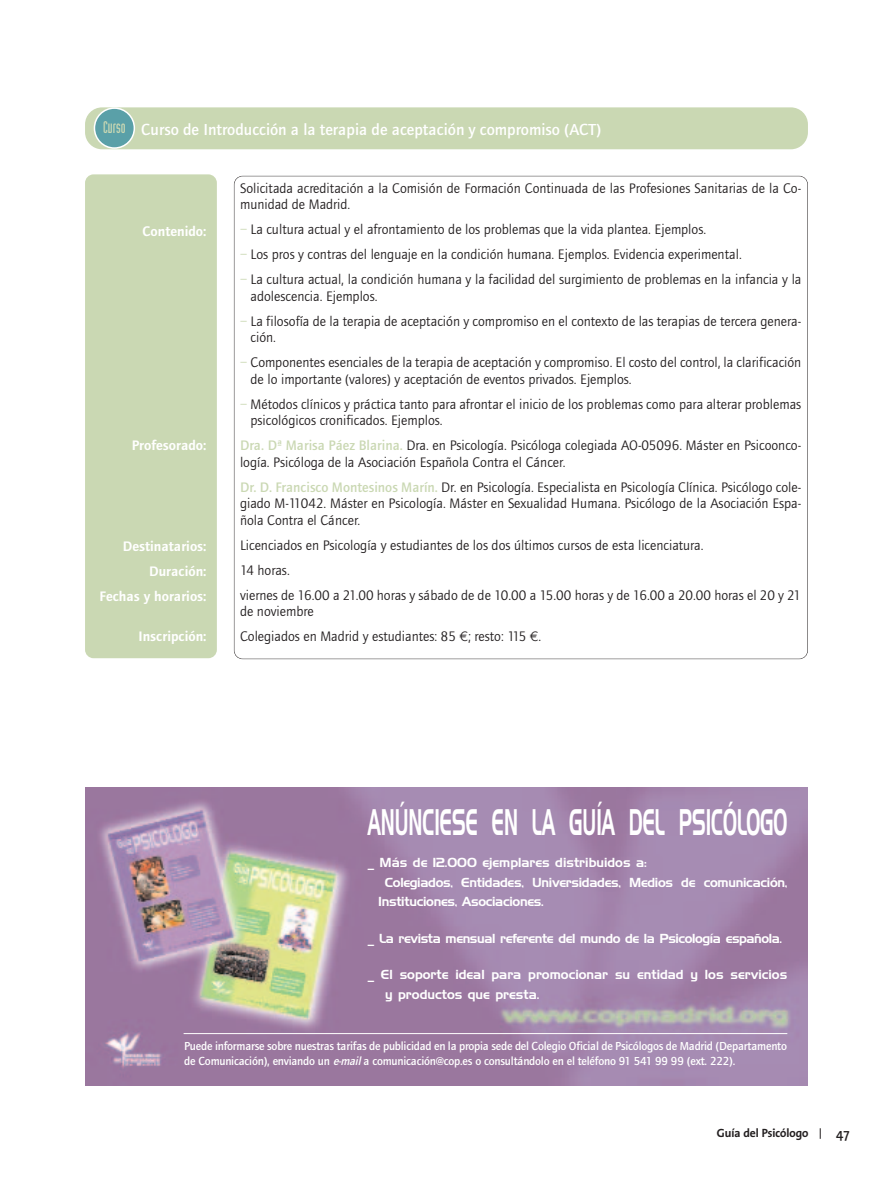
<style>
.page{position:relative;width:893px;height:1191px;background:#fff}
.page>*{position:absolute;margin:0;border:0;box-sizing:border-box;transform-origin:0 0}
.t1{font:36px "Handel Gothic BT";color:#fff;scale:.5 1}
.t2{font:500 16.5px "Foundry Journal";color:#fff}
.t3{font:14.25px/16.5px "Foundry Journal";color:#231f20}
.t4{font:600 14.25px/25px "Foundry Journal";color:#fff;text-align:right}
.t5{font:600 13.5px "Thesis Sans";color:#231f20}
.t6{font:12.75px "Handel Gothic BT";letter-spacing:-.025em;color:#fff}
.t7{font:12.75px/19.5px "Handel Gothic BT";color:#fff}
.t8{font:500 12px/14.4px "Foundry Journal";letter-spacing:-.02em;color:#fff}
.t9{font:700 12px "Thesis Sans";color:#231f20}
.s1{font-family:"Industria Solid A";font-weight:400;color:#cad8b3}
.s2{color:#cad8b3}
.s3{font-weight:500;color:#cad8b3}
.s4{font-family:"Euro Sans ITC"}
.s5{font-style:italic}
</style>
<div class="page">
<div style="left:85px;top:174px;width:132px;height:484px;background:#cad8b3;border-radius:9px"></div>
<div style="left:85px;top:107px;width:723px;height:42px;background:#cad8b3;border-radius:17px"></div>
<svg style="left:94px;top:107px;width:41px;height:42px"></svg>
<img style="left:85px;top:788px;width:723px;height:297px">
<hr style="left:184px;top:1033px;width:603px;height:1px;background:#fff">
<p class="t2" style="left:103px;top:123px;width:500px"><span class="s1">Curso</span> Curso de Introducción a la terapia de aceptación y compromiso (ACT)</p>
<p class="t4" style="left:143px;top:220px;width:65px">Contenido:</p>
<p class="t4" style="left:132px;top:434px;width:76px">Profesorado:</p>
<p class="t4" style="left:100px;top:535px;width:108px">Destinatarios:<br>Duración:<br>Fechas y horarios:</p>
<p class="t4" style="left:139px;top:624px;width:69px">Inscripción:</p>
<p class="t3" style="left:240px;top:179px;width:563px">Solicitada acreditación a la Comisión de Formación Continuada de las Profesiones Sanitarias de la Co&shy;munidad de Madrid.</p>
<p class="t3" style="left:240px;top:221px;width:468px"><span class="s2">–</span> La cultura actual y el afrontamiento de los problemas que la vida plantea. Ejemplos.</p>
<p class="t3" style="left:240px;top:246px;width:503px"><span class="s2">–</span> Los pros y contras del lenguaje en la condición humana. Ejemplos. Evidencia experimental.</p>
<p class="t3" style="left:251px;top:271px;width:552px;text-indent:-10px"><span class="s2">–</span> La cultura actual, la condición humana y la facilidad del surgimiento de problemas en la infancia y la adolescencia. Ejemplos.</p>
<p class="t3" style="left:251px;top:312px;width:552px;text-indent:-10px"><span class="s2">–</span> La filosofía de la terapia de aceptación y compromiso en el contexto de las terapias de tercera genera&shy;ción.</p>
<p class="t3" style="left:251px;top:354px;width:552px;text-indent:-10px"><span class="s2">–</span> Componentes esenciales de la terapia de aceptación y compromiso. El costo del control, la clarificación de lo importante (valores) y aceptación de eventos privados. Ejemplos.</p>
<p class="t3" style="left:251px;top:395px;width:552px;text-indent:-10px"><span class="s2">–</span> Métodos clínicos y práctica tanto para afrontar el inicio de los problemas como para alterar problemas psicológicos cronificados. Ejemplos.</p>
<p class="t3" style="left:240px;top:437px;width:563px"><span class="s3">Dra. Dª Marisa Páez Blarina.</span> Dra. en Psicología. Psicóloga colegiada AO-05096. Máster en Psicoonco&shy;logía. Psicóloga de la Asociación Española Contra el Cáncer.</p>
<p class="t3" style="left:240px;top:478px;width:563px;text-align:justify"><span class="s3">Dr. D. Francisco Montesinos Marín.</span> Dr. en Psicología. Especialista en Psicología Clínica. Psicólogo cole&shy;giado M-11042. Máster en Psicología. Máster en Sexualidad Humana. Psicólogo de la Asociación Espa&shy;ñola Contra el Cáncer.</p>
<p class="t3" style="left:240px;top:532px;width:563px;line-height:25px">Licenciados en Psicología y estudiantes de los dos últimos cursos de esta licenciatura.<br>14 horas.<br>viernes de 16.00 a 21.00 horas y sábado de de 10.00 a 15.00 horas y de 16.00 a 20.00 horas el 20 y 21</p>
<p class="t3" style="left:240px;top:599px;width:303px;line-height:25px">de noviembre<br>Colegiados en Madrid y estudiantes: 85 <span class="s4">¤</span>; resto: 115 <span class="s4">¤</span>.</p>
<p class="t1" style="left:368px;top:809px;width:841px">ANÚNCIESE EN LA GUÍA DEL PSICÓLOGO</p>
<p class="t7" style="left:368px;top:854px;width:281px">_ Más de 12.000 ejemplares distribuidos a:</p>
<p class="t6" style="left:385px;top:877px;width:404px">Colegiados, Entidades, Universidades, Medios de comunicación,</p>
<p class="t6" style="left:378px;top:897px;width:167px">Instituciones, Asociaciones.</p>
<p class="t6" style="left:368px;top:933px;width:416px">_ La revista mensual referente del mundo de la Psicología española.</p>
<p class="t7" style="left:385px;top:966px;width:404px;text-indent:-17px">_ El soporte ideal para promocionar su entidad y los servicios y productos que presta.</p>
<p class="t8" style="left:184px;top:1040px;width:604px">Puede informarse sobre nuestras tarifas de publicidad en la propia sede del Colegio Oficial de Psicólogos de Madrid (Departamento de Comunicación), enviando un <span class="s5">e-mail</span>a comunicación@cop.es o consultándolo en el teléfono 91 541 99 99 (ext. 222).</p>
<p class="t9" style="left:717px;top:1128px;width:93px">Guía del Psicólogo</p>
<p class="t5" style="left:836px;top:1128px;width:15px">47</p>
</div>
